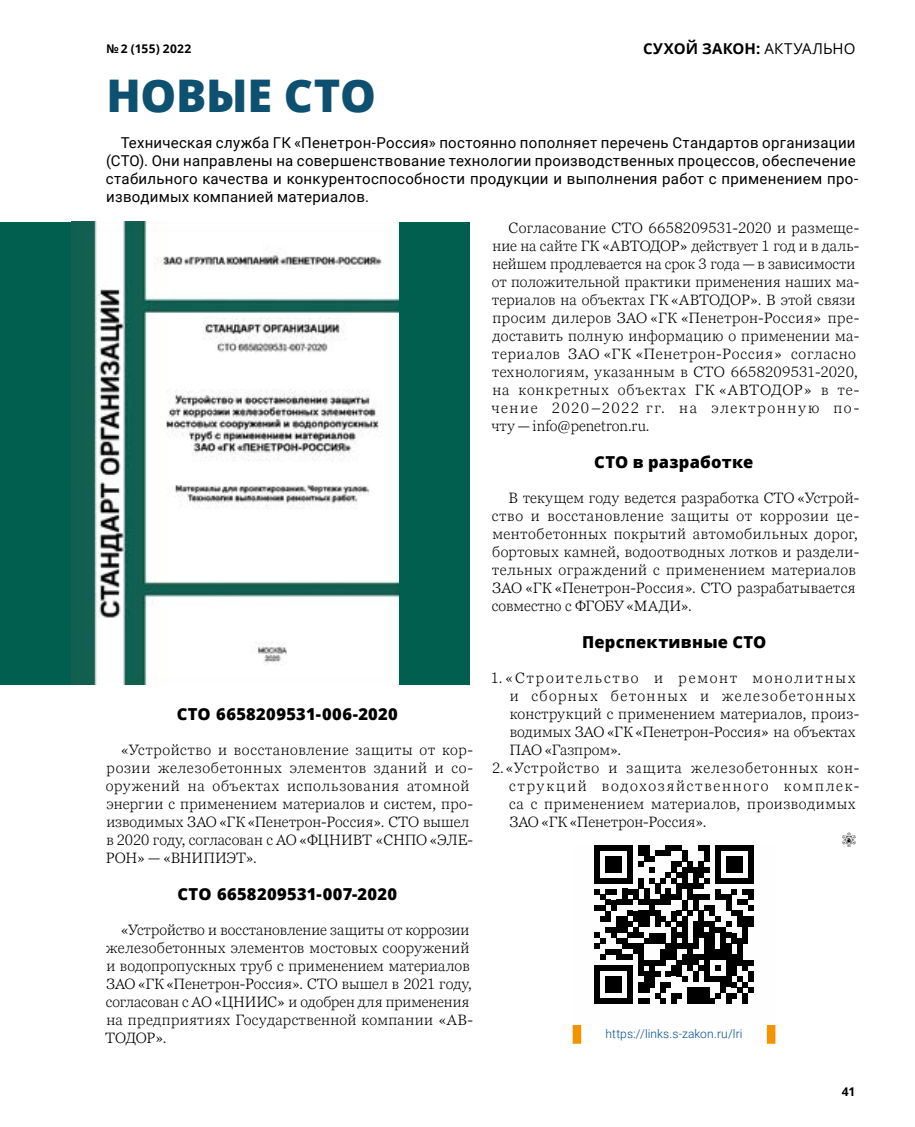
<style>
.page{position:relative;width:915px;height:1127px;background:#fff}
.page>*{position:absolute;margin:0;border:0;box-sizing:border-box;transform-origin:0 0}
.t1{font:800 45px "Open Sans";letter-spacing:-.005em;color:#0e506f}
.t2{font:800 16.5px "Open Sans";letter-spacing:.015em;color:#000}
.t3{font:300 15px/18px "Georgia Pro";letter-spacing:.025em;color:#000}
.t4{font:15px/18px "Roboto";letter-spacing:.02em;color:#000}
.t5{font:300 15px "Georgia Pro";letter-spacing:.065em;color:#000}
.t6{font:300 15px "Georgia Pro";letter-spacing:.12em;color:#000}
.t7{font:300 15px "Georgia Pro";letter-spacing:.125em;color:#000}
.t8{font:300 15px "Georgia Pro";letter-spacing:.1em;color:#000}
.t9{font:700 15px "Open Sans";letter-spacing:.015em;color:#000}
.t10{font:300 12px "Roboto";letter-spacing:.01em;color:#004993}
.t11{font:700 12px "Open Sans";letter-spacing:.025em;color:#000}
.s1{font-weight:400}
</style>
<div class="page">
<div style="left:0;top:222px;width:469px;height:462px;background:#005f4f"></div>
<img style="left:71px;top:222px;width:327px;height:462px">
<div style="left:594px;top:845px;width:5px;height:11px;background:#000"></div>
<div style="left:594px;top:856px;width:5px;height:11px;background:#000"></div>
<div style="left:594px;top:867px;width:5px;height:16px;background:#000"></div>
<div style="left:594px;top:965px;width:5px;height:39px;background:#000"></div>
<div style="left:605px;top:856px;width:5px;height:11px;background:#000"></div>
<div style="left:605px;top:976px;width:5px;height:17px;background:#000"></div>
<div style="left:610px;top:856px;width:6px;height:11px;background:#000"></div>
<div style="left:610px;top:976px;width:6px;height:17px;background:#000"></div>
<div style="left:616px;top:856px;width:5px;height:11px;background:#000"></div>
<svg style="left:605px;top:867px;width:16px;height:5px"></svg>
<div style="left:616px;top:976px;width:5px;height:17px;background:#000"></div>
<svg style="left:599px;top:845px;width:28px;height:5px"></svg>
<svg style="left:599px;top:878px;width:28px;height:5px"></svg>
<svg style="left:599px;top:998px;width:28px;height:6px"></svg>
<div style="left:627px;top:845px;width:5px;height:11px;background:#000"></div>
<div style="left:627px;top:856px;width:5px;height:11px;background:#000"></div>
<div style="left:627px;top:867px;width:5px;height:16px;background:#000"></div>
<svg style="left:594px;top:889px;width:38px;height:82px"></svg>
<div style="left:627px;top:965px;width:5px;height:39px;background:#000"></div>
<div style="left:632px;top:889px;width:6px;height:11px;background:#000"></div>
<div style="left:632px;top:910px;width:6px;height:11px;background:#000"></div>
<div style="left:632px;top:927px;width:6px;height:11px;background:#000"></div>
<div style="left:632px;top:943px;width:6px;height:11px;background:#000"></div>
<svg style="left:638px;top:845px;width:115px;height:159px"></svg>
<div style="left:572px;top:1025px;width:9px;height:19px;background:#f39300"></div>
<div style="left:766px;top:1025px;width:9px;height:19px;background:#f39300"></div>
<p class="t11" style="left:106px;top:40px;width:87px">№ 2 (155) 2022</p>
<p class="t9" style="left:643px;top:38px;width:214px">СУХОЙ ЗАКОН: <span class="s1">АКТУАЛЬНО</span></p>
<h1 class="t1" style="left:106px;top:62px;width:271px">НОВЫЕ СТО</h1>
<p class="t4" style="left:106px;top:133px;width:753px;text-indent:15px">Техническая служба ГК «Пенетрон-Россия» постоянно пополняет перечень Стандартов организации (СТО). Они направлены на совершенствование технологии производственных процессов, обеспечение стабильного качества и конкурентоспособности продукции и выполнения работ с применением про‑ изводимых компанией материалов.</p>
<p class="t2" style="left:177px;top:702px;width:222px">СТО 6658209531-006-2020</p>
<p class="t3" style="left:106px;top:741px;width:369px;text-indent:15px">«Устройство и восстановление защиты от кор&shy;розии железобетонных элементов зданий и со&shy;оружений на объектах использования атомной энергии с применением материалов и систем, про&shy;изводимых ЗАО«ГК«Пенетрон-Россия». СТО вышел в 2020 году, согласован с АО«ФЦНИВТ «СНПО«ЭЛЕ-РОН» — «ВНИПИЭТ».</p>
<p class="t2" style="left:177px;top:881px;width:221px">СТО 6658209531-007-2020</p>
<p class="t3" style="left:106px;top:921px;width:369px;text-indent:15px">«Устройство и восстановление защиты от коррозии железобетонных элементов мостовых сооружений и водопропускных труб с применением материалов ЗАО«ГК«Пенетрон-Россия». СТО вышел в 2021 году, согласован с АО«ЦНИИС» и одобрен для применения на предприятиях Государственной компании «АВ-ТОДОР».</p>
<p class="t3" style="left:491px;top:220px;width:369px;text-indent:17px">Согласование СТО 6658209531-2020 и размеще&shy;ние на сайте ГК «АВТОДОР» действует 1 год и в даль&shy;нейшем продлевается на срок 3 года — в зависимости от положительной практики применения наших ма&shy;териалов на объектах ГК«АВТОДОР». В этой связи просим дилеров ЗАО «ГК «Пенетрон-Россия» пре&shy;доставить полную информацию о применении ма&shy;териалов ЗАО «ГК «Пенетрон-Россия» согласно технологиям, указанным в СТО 6658209531-2020, на конкретных объектах ГК «АВТОДОР» в те&shy;чение 2020–2022 гг. на электронную по&shy;чту — info@penetron.ru.</p>
<p class="t2" style="left:594px;top:450px;width:160px">СТО в разработке</p>
<p class="t3" style="left:491px;top:489px;width:369px;text-indent:17px">В текущем году ведется разработка СТО«Устрой&shy;ство и восстановление защиты от коррозии це&shy;ментобетонных покрытий автомобильных дорог, бортовых камней, водоотводных лотков и раздели&shy;тельных ограждений с применением материалов ЗАО «ГК«Пенетрон-Россия». СТО разрабатывается совместно с ФГОБУ«МАДИ».</p>
<p class="t2" style="left:582px;top:630px;width:186px">Перспективные СТО</p>
<p class="t7" style="left:490px;top:669px;width:366px">1.«Строительство и ремонт монолитных</p>
<p class="t8" style="left:509px;top:687px;width:347px">и сборных бетонных и железобетонных</p>
<p class="t3" style="left:509px;top:705px;width:351px">конструкций с применением материалов, произ-</p>
<p class="t3" style="left:509px;top:723px;width:347px">водимых ЗАО«ГК«Пенетрон-Россия» на объектах</p>
<p class="t3" style="left:509px;top:741px;width:113px">ПАО«Газпром».</p>
<p class="t5" style="left:492px;top:759px;width:368px">2.«Устройство и защита железобетонных кон-</p>
<p class="t6" style="left:509px;top:777px;width:351px">струкций водохозяйственного комплек-</p>
<p class="t3" style="left:509px;top:795px;width:348px">са с применением материалов, производимых</p>
<p class="t3" style="left:509px;top:813px;width:198px">ЗАО«ГК«Пенетрон-Россия».</p>
<p class="t10" style="left:605px;top:1025px;width:139px">https://links.s-zakon.ru/lri</p>
<p class="t11" style="left:841px;top:1083px;width:15px">41</p>
</div>
